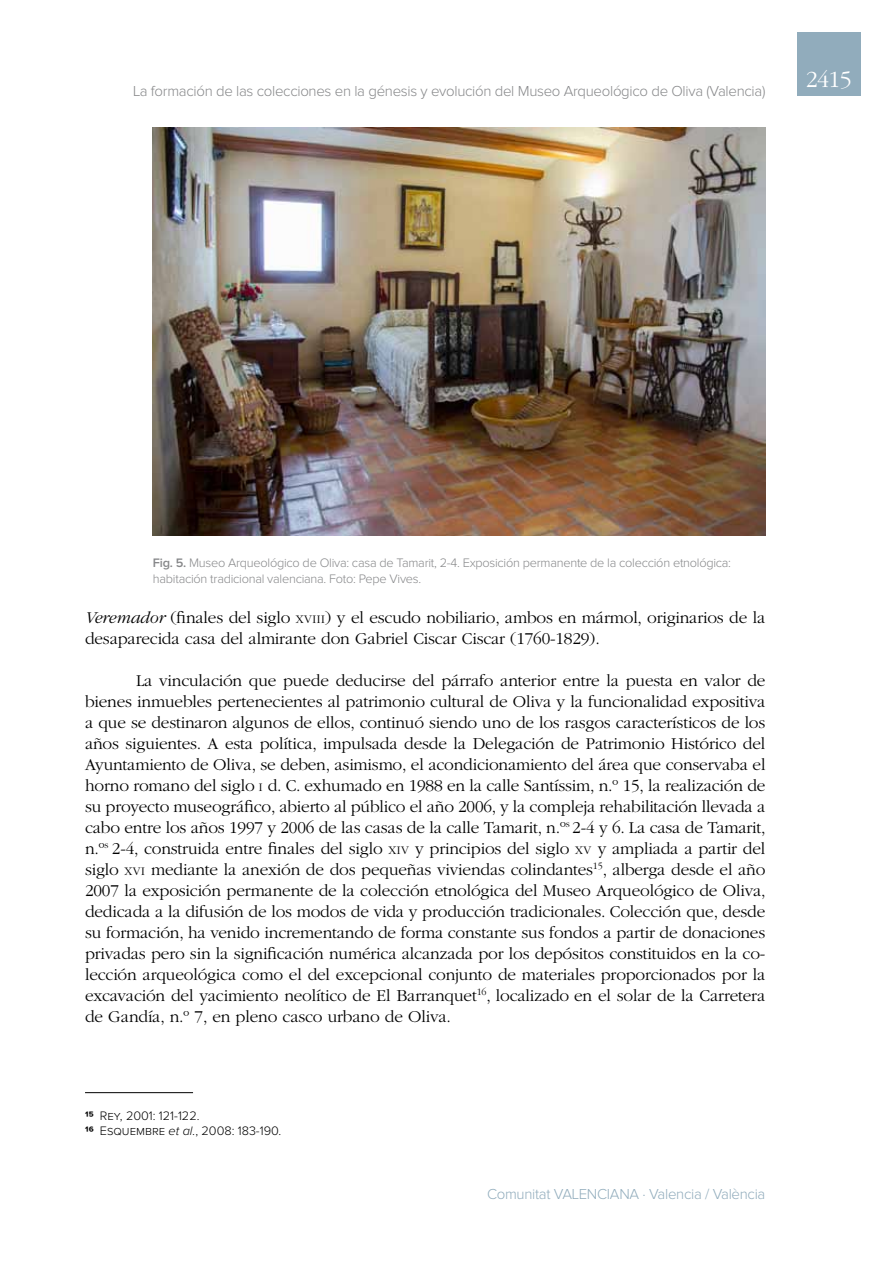
<style>
.page{position:relative;width:893px;height:1263px;background:#fff}
.page>*{position:absolute;margin:0;border:0;box-sizing:border-box;transform-origin:0 0}
.t1{font:300 24px "ITC Garamond Std";color:#fff}
.t2{font:300 17.25px/21px "ITC Garamond Std";letter-spacing:-.01em;color:#000}
.t3{font:300 15px "Proxima Nova";letter-spacing:-.02em;color:#87888a}
.t4{font:300 15px "Proxima Nova";letter-spacing:-.02em;color:#91acbc}
.t5{font:300 12.75px/15.8px "Proxima Nova";letter-spacing:-.02em;color:#87888a}
.t6{font:300 12.75px/15px "Proxima Nova";color:#000}
.s1{font-weight:600}
.s2{font-style:italic}
.s3{font-size:12.15px}
.s4{font-weight:700}
</style>
<div class="page">
<div style="left:797px;top:32px;width:64px;height:64px;background:#91acbc"></div>
<hr style="left:85px;top:1092px;width:108px;height:1px;background:#000">
<img style="left:153px;top:128px;width:612px;height:408px">
<p class="t3" style="left:133px;top:84px;width:634px">La formación de las colecciones en la génesis y evolución del Museo Arqueológico de Oliva (Valencia)</p>
<h1 class="t1" style="left:806px;top:67px;width:47px">2415</h1>
<p class="t5" style="left:153px;top:555px;width:580px"><span class="s1">Fig. 5.</span> Museo Arqueológico de Oliva: casa de Tamarit, 2-4. Exposición permanente de la colección etnológica: habitación tradicional valenciana. Foto: Pepe Vives.</p>
<p class="t2" style="left:85px;top:608px;width:682px"><span class="s2">Veremador</span> (finales del siglo <span class="s3">xviii</span>) y el escudo nobiliario, ambos en mármol, originarios de la desaparecida casa del almirante don Gabriel Ciscar Ciscar (1760-1829).</p>
<p class="t2" style="left:85px;top:671px;width:682px;text-align:justify;text-indent:51px">La vinculación que puede deducirse del párrafo anterior entre la puesta en valor de bienes inmuebles pertenecientes al patrimonio cultural de Oliva y la funcionalidad expositiva a que se destinaron algunos de ellos, continuó siendo uno de los rasgos característicos de los años siguientes. A esta política, impulsada desde la Delegación de Patrimonio Histórico del Ayuntamiento de Oliva, se deben, asimismo, el acondicionamiento del área que conservaba el horno romano del siglo <span class="s3">i</span> d. C. exhumado en 1988 en la calle Santíssim, n.º 15, la realización de su proyecto museográfico, abierto al público el año 2006, y la compleja rehabilitación llevada a cabo entre los años 1997 y 2006 de las casas de la calle Tamarit, n.º<sup>s</sup> 2-4 y 6. La casa de Tamarit, n.º<sup>s</sup> 2-4, construida entre finales del siglo <span class="s3">xiv</span> y principios del siglo <span class="s3">xv</span> y ampliada a partir del siglo <span class="s3">xvi</span> mediante la anexión de dos pequeñas viviendas colindantes<sup>15</sup>, alberga desde el año 2007 la exposición permanente de la colección etnológica del Museo Arqueológico de Oliva, dedicada a la difusión de los modos de vida y producción tradicionales. Colección que, desde su formación, ha venido incrementando de forma constante sus fondos a partir de donaciones privadas pero sin la significación numérica alcanzada por los depósitos constituidos en la co&shy;lección arqueológica como el del excepcional conjunto de materiales proporcionados por la excavación del yacimiento neolítico de El Barranquet<sup>16</sup>, localizado en el solar de la Carretera de Gandía, n.º 7, en pleno casco urbano de Oliva.</p>
<p class="t6" style="left:85px;top:1109px;width:198px"><span class="s4">15</span> Rey, 2001: 121-122.<br><span class="s4">16</span> Esquembre <span class="s2">et al.</span>, 2008: 183-190.</p>
<p class="t4" style="left:487px;top:1187px;width:280px">Comunitat VALENCIANA · Valencia / València</p>
</div>
